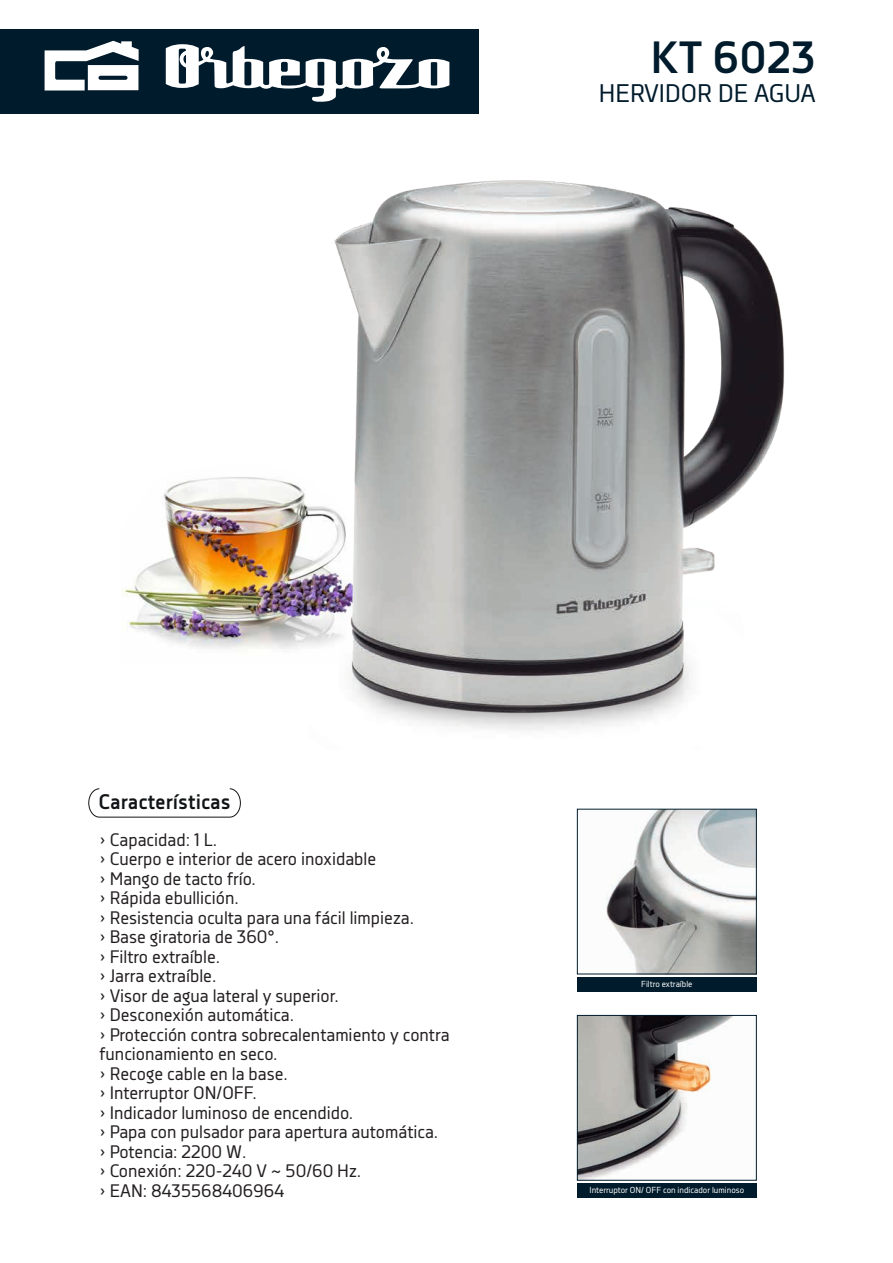
<style>
.page{position:relative;width:893px;height:1263px;background:#fff}
.page>*{position:absolute;margin:0;border:0;box-sizing:border-box;transform-origin:0 0}
.t1{font:700 44.85px "Decima Nova";color:#001b2b}
.t2{font:25.35px "Decima Nova";color:#001b2b}
.t3{font:700 21px "Decima Nova";color:#111416}
.t4{font:18px/19.5px "Decima Nova";color:#231f20}
.t5{font:8.7px "Decima Nova";color:#fdfdfd}
</style>
<div class="page">
<div style="left:0;top:29px;width:479px;height:85px;background:#001b2b"></div>
<svg style="left:45px;top:41px;width:94px;height:49px"></svg>
<svg style="left:166px;top:44px;width:283px;height:58px"></svg>
<svg style="left:88px;top:788px;width:153px;height:30px"></svg>
<img style="left:122px;top:477px;width:186px;height:172px">
<img style="left:308px;top:180px;width:477px;height:551px">
<div style="left:577px;top:977px;width:179px;height:15px;background:#001b2b"></div>
<div style="left:577px;top:1183px;width:179px;height:15px;background:#001b2b"></div>
<img style="left:579px;top:1017px;width:154px;height:161px">
<div style="left:577px;top:1015px;width:180px;height:165px;border:1px solid #001b2b"></div>
<img style="left:606px;top:811px;width:149px;height:161px">
<div style="left:577px;top:809px;width:180px;height:165px;border:1px solid #001b2b"></div>
<h1 class="t1" style="left:650px;top:31px;width:167px">KT 6023</h1>
<h2 class="t2" style="left:599px;top:79px;width:219px">HERVIDOR DE AGUA</h2>
<p class="t3" style="left:98px;top:790px;width:134px">Características</p>
<p class="t4" style="left:99px;top:830px;width:352px">› Capacidad: 1 L.<br>› Cuerpo e interior de acero inoxidable<br>› Mango de tacto frío.<br>› Rápida ebullición.<br>› Resistencia oculta para una fácil limpieza.<br>› Base giratoria de 360°.<br>› Filtro extraíble.<br>› Jarra extraíble.<br>› Visor de agua lateral y superior.<br>› Desconexión automática.<br>› Protección contra sobrecalentamiento y contra funcionamiento en seco.<br>› Recoge cable en la base.<br>› Interruptor ON/OFF.<br>› Indicador luminoso de encendido.<br>› Papa con pulsador para apertura automática.<br>› Potencia: 2200 W.<br>› Conexión: 220-240 V ~ 50/60 Hz.<br>› EAN: 8435568406964</p>
<p class="t5" style="left:641px;top:979px;width:53px">Filtro extraíble</p>
<p class="t5" style="left:590px;top:1185px;width:156px">Interruptor ON/ OFF con indicador luminoso</p>
</div>
